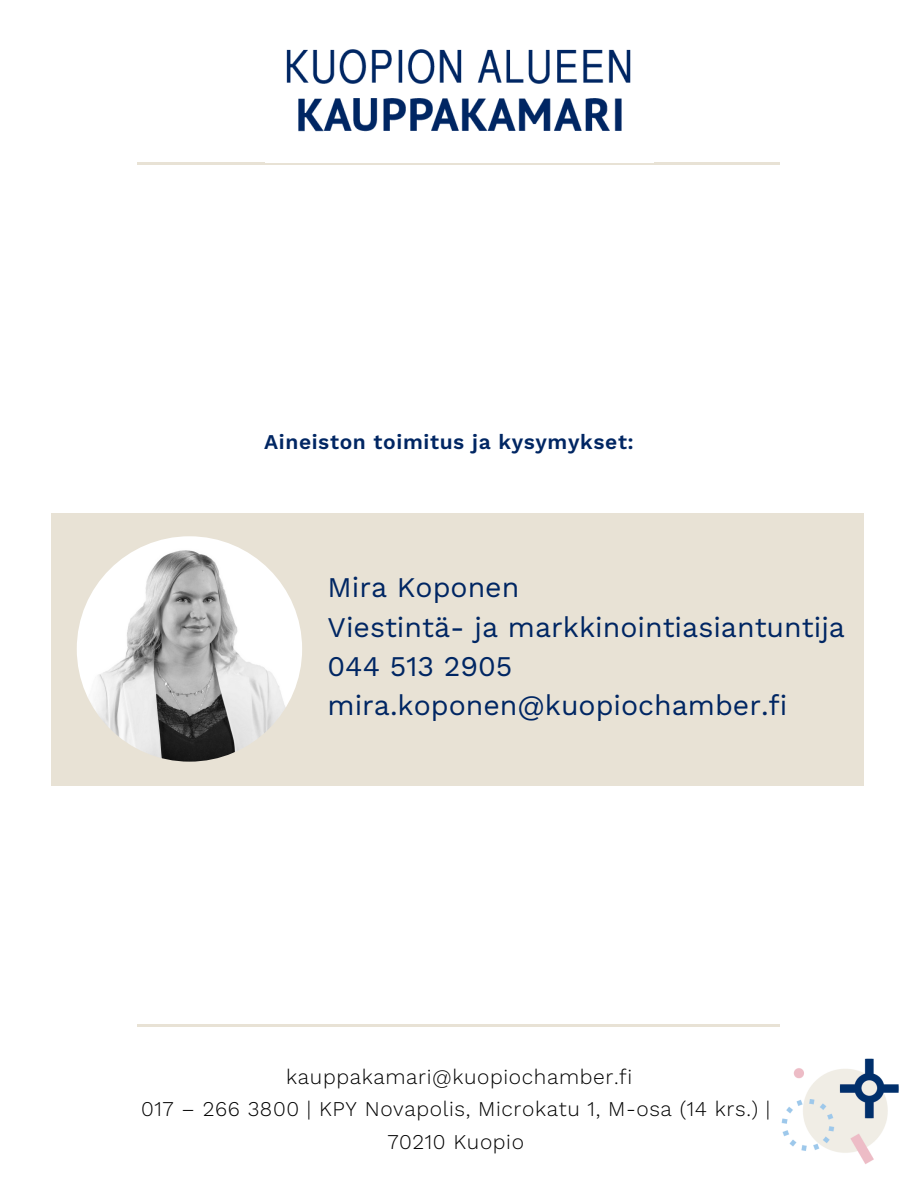
<style>
.page{position:relative;width:918px;height:1188px;background:#fff}
.page>*{position:absolute;margin:0;border:0;box-sizing:border-box;transform-origin:0 0}
.t1{font:28.5px "Work Sans";color:#002663}
.t2{font:300 21px "Work Sans";letter-spacing:.03em;color:#000}
.t3{font:600 21px "Work Sans";letter-spacing:.03em;color:#002663}
</style>
<div class="page">
<hr style="left:138px;top:162px;width:642px;height:2px;background:#e8e2d5">
<hr style="left:138px;top:1024px;width:642px;height:2px;background:#e8e2d5">
<img style="left:286px;top:49px;width:345px;height:83px">
<img style="left:781px;top:1058px;width:118px;height:106px">
<div style="left:51px;top:513px;width:813px;height:272px;background:#e8e2d5"></div>
<img style="left:77px;top:536px;width:225px;height:226px;border-radius:50%">
<p class="t3" style="left:264px;top:433px;width:371px">Aineiston toimitus ja kysymykset:</p>
<p class="t1" style="left:328px;top:576px;width:193px">Mira Koponen</p>
<p class="t1" style="left:328px;top:615px;width:519px">Viestintä- ja markkinointiasiantuntija</p>
<p class="t1" style="left:328px;top:654px;width:186px">044 513 2905</p>
<p class="t1" style="left:328px;top:694px;width:461px">mira.koponen@kuopiochamber.fi</p>
<p class="t2" style="left:286px;top:1068px;width:348px">kauppakamari@kuopiochamber.fi</p>
<p class="t2" style="left:141px;top:1100px;width:631px">017 – 266 3800 | KPY Novapolis, Microkatu 1, M-osa (14 krs.) |</p>
<p class="t2" style="left:387px;top:1133px;width:138px">70210 Kuopio</p>
</div>
